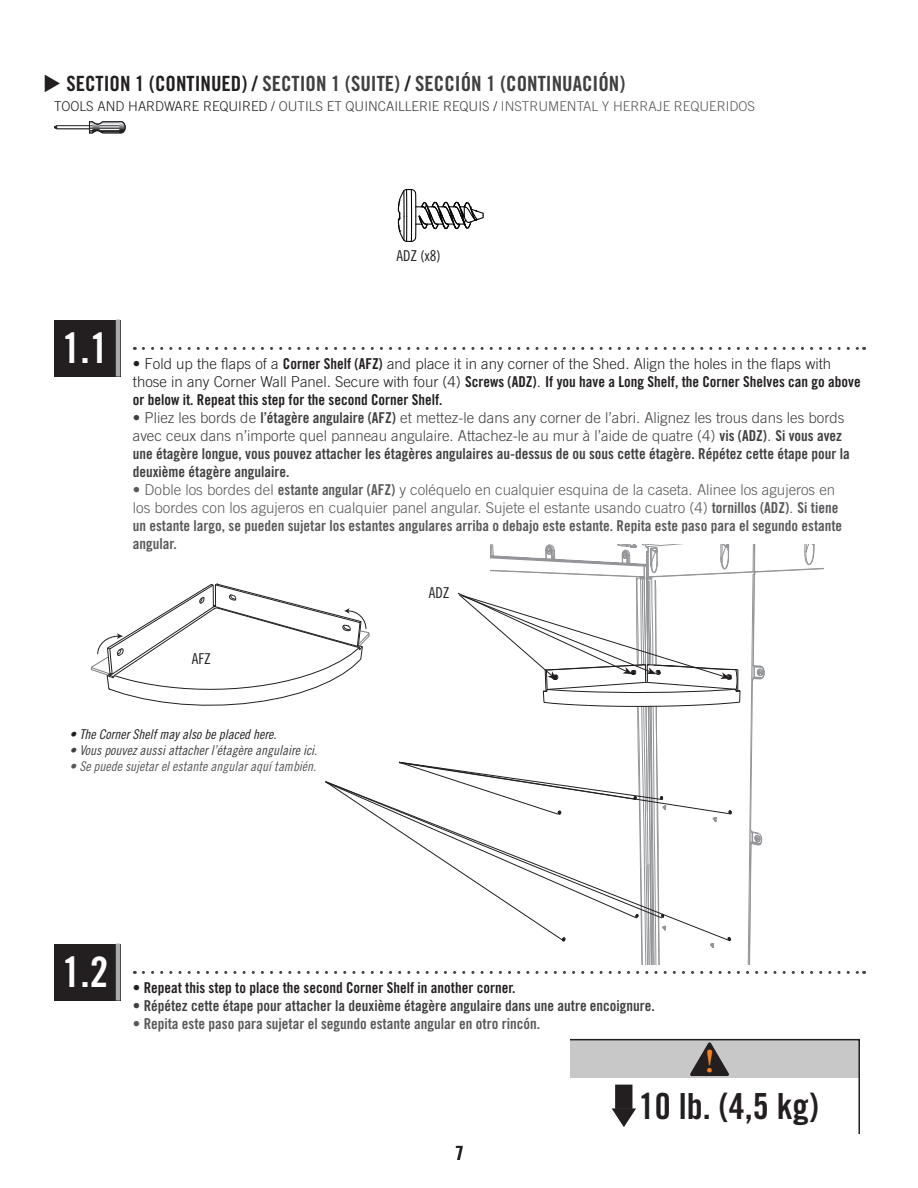
<style>
.page{position:relative;width:918px;height:1188px;background:#fff}
.page>*{position:absolute;margin:0;border:0;box-sizing:border-box;transform-origin:0 0}
.t1{font:42px "Trade Gothic LT Std Bd Cn 20";color:#fff}
.t2{font:36px "Trade Gothic LT Std Bd Cn 20";color:#231f20}
.t3{font:700 32.7px "Adobe Caslon Pro";color:#f5821f}
.t4{font:21px "Trade Gothic LT Std Bd Cn 20";color:#404041}
.t5{font:19.5px "Trade Gothic LT Std Bd Cn 20";color:#231f20}
.t6{font:15px/18px "Trade Gothic LT Std Bd Cn 20";color:#404041}
.t7{font:15px/18px "Trade Gothic LT Std Bd Cn 20";color:#231f20}
.t8{font:300 15px/18px "Trade Gothic LT Std";color:#404041}
.t9{font:300 15px/18px "Trade Gothic LT Std";color:#58595b}
.t10{font:15px/18px "Trade Gothic LT Std Bd Cn 20";color:#58595b}
.t11{font:300 15px "Trade Gothic LT Std";color:#231f20}
.t12{font:15px "Trade Gothic LT Std Cn 18";color:#231f20}
.t13{font:300 13.5px "Trade Gothic LT Std";color:#58595b}
.t14{font:13.5px "Trade Gothic LT Std Cn 18 Obl";color:#404041}
.t15{font:13.5px "Trade Gothic LT Std Cn 18 Obl";color:#58595b}
.t16{font:13.5px "Trade Gothic LT Std Cn 18 Obl";color:#231f20}
.s1{color:#231f20}
.s2{color:#404041}
.s3{font-family:"Trade Gothic LT Std Bd Cn 20";font-weight:400}
.s4{font-family:"Trade Gothic LT Std";font-weight:300}
</style>
<div class="page">
<svg style="left:397px;top:189px;width:87px;height:53px"></svg>
<svg style="left:54px;top:121px;width:71px;height:12px"></svg>
<svg style="left:143px;top:347px;width:722px;height:3px"></svg>
<svg style="left:143px;top:971px;width:722px;height:3px"></svg>
<div style="left:570px;top:1037px;width:294px;height:97px;background:linear-gradient(to bottom,#fff,#fff)"></div>
<svg style="left:570px;top:1039px;width:290px;height:95px"></svg>
<div style="left:54px;top:320px;width:66px;height:56px;background:#231f20"></div>
<div style="left:54px;top:944px;width:66px;height:56px;background:#231f20"></div>
<hr style="left:116px;top:320px;width:4px;height:57px;background:#a7a9ac">
<hr style="left:116px;top:944px;width:4px;height:57px;background:#a7a9ac">
<svg style="left:90px;top:544px;width:733px;height:421px"></svg>
<h3 class="t4" style="left:66px;top:76px;width:560px"><span class="s1">SECTION 1 (CONTINUED) /</span> SECTION 1 (SUITE) <span class="s1">/</span> SECCIÓN 1 (CONTINUACIÓN)</h3>
<p class="t13" style="left:54px;top:101px;width:703px"><span class="s1">TOOLS AND HARDWARE REQUIRED /</span> <span class="s2">OUTILS ET QUINCAILLERIE REQUIS</span> <span class="s1">/</span> INSTRUMENTAL Y HERRAJE REQUERIDOS</p>
<h1 class="t1" style="left:62px;top:333px;width:48px">1.1</h1>
<p class="t12" style="left:396px;top:251px;width:46px">ADZ (x8)</p>
<p class="t11" style="left:133px;top:359px;width:700px">• Fold up the flaps of a <span class="s3">Corner Shelf (AFZ)</span> and place it in any corner of the Shed. Align the holes in the flaps with</p>
<p class="t7" style="left:133px;top:375px;width:729px"><span class="s4">those in any Corner Wall Panel. Secure with four (4)</span> Screws (ADZ)<span class="s4">.</span> If you have a Long Shelf, the Corner Shelves can go above or below it. Repeat this step for the second Corner Shelf.</p>
<p class="t8" style="left:133px;top:411px;width:713px">• Pliez les bords de <span class="s3">l’étagère angulaire (AFZ)</span> et mettez-le dans any corner de l’abri. Alignez les trous dans les bords avec ceux dans n’importe quel panneau angulaire. Attachez-le au mur à l’aide de quatre (4) <span class="s3">vis (ADZ)</span>. <span class="s3">Si vous avez</span></p>
<p class="t6" style="left:133px;top:447px;width:718px">une étagère longue, vous pouvez attacher les étagères angulaires au-dessus de ou sous cette étagère. Répétez cette étape pour la deuxième étagère angulaire.</p>
<p class="t9" style="left:133px;top:483px;width:707px">• Doble los bordes del <span class="s3">estante angular (AFZ)</span> y coléquelo en cualquier esquina de la caseta. Alinee los agujeros en los bordes con los agujeros en cualquier panel angular. Sujete el estante usando cuatro (4) <span class="s3">tornillos (ADZ)</span>. <span class="s3">Si tiene</span></p>
<p class="t10" style="left:133px;top:519px;width:711px">un estante largo, se pueden sujetar los estantes angulares arriba o debajo este estante. Repita este paso para el segundo estante angular.</p>
<p class="t12" style="left:192px;top:654px;width:21px">AFZ</p>
<p class="t12" style="left:429px;top:587px;width:22px">ADZ</p>
<p class="t16" style="left:70px;top:729px;width:208px">• The Corner Shelf may also be placed here.</p>
<p class="t14" style="left:70px;top:746px;width:249px">• Vous pouvez aussi attacher l’étagère angulaire ici.</p>
<p class="t15" style="left:70px;top:762px;width:248px">• Se puede sujetar el estante angular aquí también.</p>
<h1 class="t1" style="left:62px;top:957px;width:48px">1.2</h1>
<p class="t7" style="left:133px;top:980px;width:384px">• Repeat this step to place the second Corner Shelf in another corner.</p>
<p class="t6" style="left:133px;top:998px;width:524px">• Répétez cette étape pour attacher la deuxième étagère angulaire dans une autre encoignure.</p>
<p class="t10" style="left:133px;top:1016px;width:409px">• Repita este paso para sujetar el segundo estante angular en otro rincón.</p>
<h3 class="t3" style="left:705px;top:1042px;width:10px">!</h3>
<h3 class="t5" style="left:455px;top:1146px;width:10px">7</h3>
<h2 class="t2" style="left:639px;top:1093px;width:181px">10 lb. (4,5 kg)</h2>
</div>
